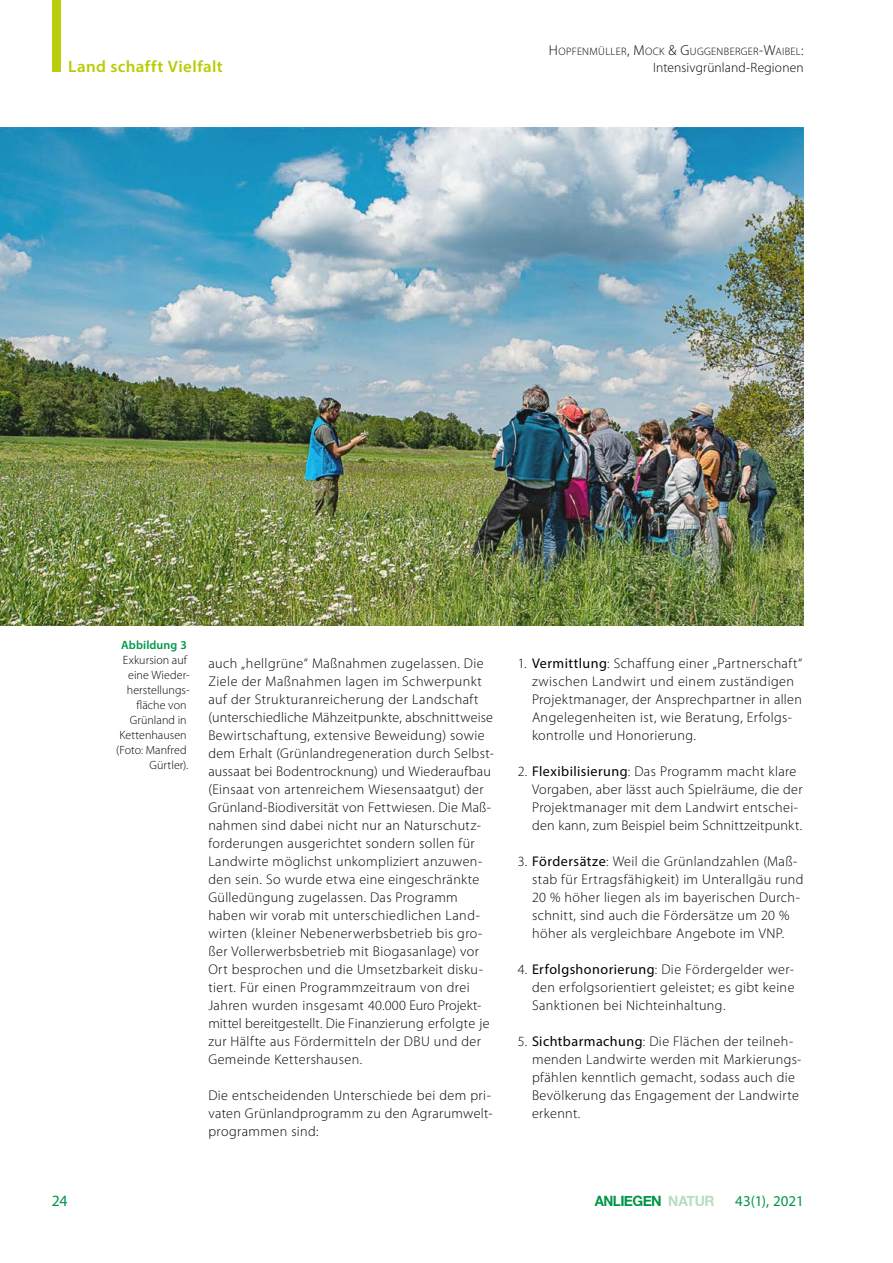
<style>
.page{position:relative;width:893px;height:1263px;background:#fff}
.page>*{position:absolute;margin:0;border:0;box-sizing:border-box;transform-origin:0 0}
.t1{font:600 16.5px "Myriad Pro";letter-spacing:.025em;color:#b7cd05}
.t2{font:15.75px "Myriad Pro";color:#009648}
.t3{font:15px "Myriad Pro";color:#009648}
.t4{font:700 14.25px "Helvetica Neue";letter-spacing:-.035em;color:#009648;scale:.94 1}
.P1__Fließtext_2Sp{font:300 14.1px/18px "Myriad Pro";letter-spacing:.025em;color:#000}
.t5{font:300 13.5px "Myriad Pro";letter-spacing:.01em;color:#000}
.P5__Bildlegende{font:300 12px/15px "Myriad Pro";letter-spacing:.005em;color:#000;text-align:right}
.t6{font:300 10.8px "Myriad Pro";letter-spacing:.035em;color:#000}
.s1{font-size:14.4px}
.s2{font-weight:600;color:#009648}
.s3{font-weight:400}
.s4{color:rgb(111 188 126/.5)}
</style>
<div class="page">
<img style="left:0;top:128px;width:804px;height:497px">
<div style="left:52px;top:0;width:8px;height:71px;background:#b9ce0c"></div>
<p class="t6" style="left:549px;top:45px;width:256px"><span class="s1">H</span>OPFENMÜLLER<span class="s1">, M</span>OCK <span class="s1">&amp; G</span>UGG ENBERGER<span class="s1">-W</span>AIBEL<span class="s1">:</span></p>
<p class="t1" style="left:68px;top:55px;width:156px">Land schafft Vielfalt</p>
<p class="t5" style="left:653px;top:60px;width:152px">Intensivgrünland-Regionen</p>
<p class="t2" style="left:52px;top:1191px;width:17px">24</p>
<p class="P5__Bildlegende" style="left:116px;top:638px;width:75px"><span class="s2">Abbildung 3<br></span>Exkursion auf eine Wieder&shy;herstellungs&shy;fläche von<br>Grünland in<br>Kettenhausen (Foto: Manfred<br>Gürtler).</p>
<p class="P1__Fließtext_2Sp" style="left:208px;top:654px;width:287px">auch „hellgrüne“ Maßnahmen zugelassen. Die Ziele der Maßnahmen lagen im Schwerpunkt auf der Strukturanreicherung der Landschaft (unterschiedliche Mähzeitpunkte, abschnittweise Bewirtschaftung, extensive Beweidung) sowie dem Erhalt (Grünlandregeneration durch Selbst&shy;aussaat bei Bodentrocknung) und Wiederaufbau (Einsaat von artenreichem Wiesensaatgut) der Grünland-Biodiversität von Fettwiesen. Die Maß&shy;nahmen sind dabei nicht nur an Naturschutz&shy;forderungen ausgerichtet sondern sollen für Landwirte möglichst unkompliziert anzuwen&shy;den sein. So wurde etwa eine eingeschränkte Gülledüngung zugelassen. Das Programm haben wir vorab mit unterschiedlichen Land&shy;wirten (kleiner Nebenerwerbsbetrieb bis gro&shy;ßer Vollerwerbsbetrieb mit Biogasanlage) vor Ort besprochen und die Umsetzbarkeit disku&shy;tiert. Für einen Programmzeitraum von drei Jahren wurden insgesamt 40.000 Euro Projekt&shy;mittel bereitgestellt. Die Finanzierung erfolgte je zur Hälfte aus Fördermitteln der DBU und der Gemeinde Kettershausen.</p>
<p class="P1__Fließtext_2Sp" style="left:208px;top:1086px;width:286px">Die entscheidenden Unterschiede bei dem pri&shy;vaten Grünlandprogramm zu den Agrarumwelt&shy;programmen sind:</p>
<p class="P1__Fließtext_2Sp" style="left:532px;top:654px;width:272px;text-indent:-14px">1. <span class="s3">Vermittlung</span>: Schaffung einer „Partnerschaft“ zwischen Landwirt und einem zuständigen Projektmanager, der Ansprechpartner in allen Angelegenheiten ist, wie Beratung, Erfolgs&shy;kontrolle und Honorierung.</p>
<p class="P1__Fließtext_2Sp" style="left:532px;top:762px;width:272px;text-indent:-14px">2. <span class="s3">Flexibilisierung</span>: Das Programm macht klare Vorgaben, aber lässt auch Spielräume, die der Projektmanager mit dem Landwirt entschei&shy;den kann, zum Beispiel beim Schnittzeitpunkt.</p>
<p class="P1__Fließtext_2Sp" style="left:532px;top:852px;width:273px;text-indent:-14px">3. <span class="s3">Fördersätze</span>: Weil die Grünlandzahlen (Maß&shy;stab für Ertragsfähigkeit) im Unterallgäu rund 20 % höher liegen als im bayerischen Durch&shy;schnitt, sind auch die Fördersätze um 20 % höher als vergleichbare Angebote im VNP.</p>
<p class="P1__Fließtext_2Sp" style="left:532px;top:960px;width:264px;text-align:justify;text-indent:-14px">4. <span class="s3">Erfolgshonorierung</span>: Die Fördergelder wer&shy;den erfolgsorientiert geleistet; es gibt keine Sanktionen bei Nichteinhaltung.</p>
<p class="P1__Fließtext_2Sp" style="left:532px;top:1032px;width:271px;text-indent:-14px">5. <span class="s3">Sichtbarmachung</span>: Die Flächen der teilneh&shy;menden Landwirte werden mit Markierungs&shy;pfählen kenntlich gemacht, sodass auch die Bevölkerung das Engagement der Landwirte erkennt.</p>
<p class="t4" style="left:595px;top:1189px;width:129px">ANLIEGEN <span class="s4">NATUR</span></p>
<p class="t3" style="left:735px;top:1191px;width:70px">43(1), 2021</p>
</div>
